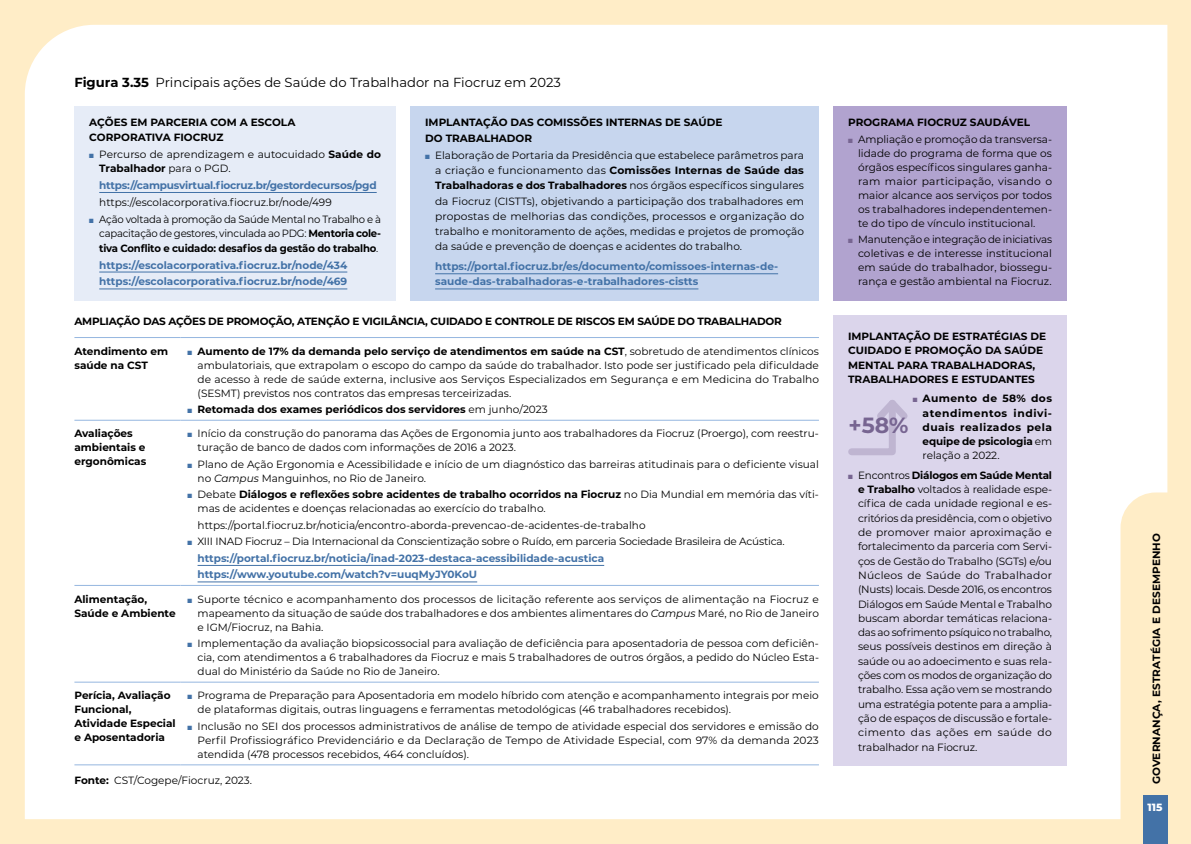
<style>
.page{position:relative;width:1191px;height:844px;background:#fff}
.page>*{position:absolute;margin:0;border:0;box-sizing:border-box;transform-origin:0 0}
.t1{font:700 22.05px "Montserrat";color:#776591}
.t2{font:13.12px "Montserrat";color:#000}
.t3{font:10.5px/14px "Montserrat";color:#000;text-align:justify}
.t4{font:700 10.5px/14.3px "Montserrat";color:#000}
.t5{font:700 10.5px/16.4px "Montserrat";color:#4372a7}
.t6{font:10.5px/14.3px "Montserrat";color:#000;text-align:justify;scale:.96 1}
.t7{font:700 10.5px "Montserrat";letter-spacing:-.02em;color:#000}
.t8{font:700 10.5px "Montserrat";letter-spacing:-.02em;color:#4372a7}
.t9{font:800 10.5px "Montserrat";color:#fff}
.s1{font-weight:700}
.s2{color:#4372a7}
.s3{font-weight:400}
.s4{font-style:italic}
.s5{font-weight:400;color:#000}
.s6{color:#776591}
</style>
<div class="page">
<div style="left:0;top:0;width:1191px;height:843px;background:#ffedc7"></div>
<div style="left:25px;top:25px;width:1142px;height:794px;background:#fff"></div>
<svg style="left:1120px;top:492px;width:48px;height:351px"></svg>
<div style="left:1143px;top:795px;width:24px;height:48px;background:#4372a7"></div>
<div style="left:74px;top:106px;width:322px;height:194px;background:#e6ecf7"></div>
<hr style="left:99px;top:192px;width:278px;height:1px;background:#4372a7">
<hr style="left:99px;top:271px;width:248px;height:1px;background:#4372a7">
<hr style="left:99px;top:288px;width:248px;height:1px;background:#4372a7">
<div style="left:410px;top:106px;width:409px;height:194px;background:#c7d6ee"></div>
<hr style="left:435px;top:273px;width:343px;height:1px;background:#4372a7">
<hr style="left:435px;top:288px;width:263px;height:1px;background:#4372a7">
<div style="left:833px;top:106px;width:234px;height:194px;background:#b1a3cf"></div>
<hr style="left:74px;top:419px;width:107px;height:1px;background:#95b6df">
<hr style="left:181px;top:419px;width:638px;height:1px;background:#95b6df">
<hr style="left:74px;top:585px;width:107px;height:1px;background:#95b6df">
<hr style="left:181px;top:585px;width:638px;height:1px;background:#95b6df">
<hr style="left:74px;top:681px;width:107px;height:1px;background:#95b6df">
<hr style="left:181px;top:681px;width:638px;height:1px;background:#95b6df">
<hr style="left:74px;top:337px;width:107px;height:1px;background:#95b6df">
<hr style="left:181px;top:337px;width:638px;height:1px;background:#95b6df">
<hr style="left:74px;top:764px;width:107px;height:1px;background:#95b6df">
<hr style="left:181px;top:764px;width:638px;height:1px;background:#95b6df">
<hr style="left:197px;top:565px;width:407px;height:1px;background:#4372a7">
<hr style="left:197px;top:581px;width:280px;height:1px;background:#4372a7">
<div style="left:833px;top:315px;width:234px;height:450px;background:#dbd5eb"></div>
<svg style="left:848px;top:400px;width:60px;height:55px"></svg>
<p class="t2" style="left:74px;top:73px;width:488px"><span class="s1">Figura 3.35</span> Principais ações de Saúde do Trabalhador na Fiocruz em 2023</p>
<p class="t4" style="left:89px;top:115px;width:207px">AÇÕES EM PARCERIA COM A ESCOLA<br>CORPORATIVA FIOCRUZ</p>
<p class="t3" style="left:99px;top:146px;width:283px;text-indent:-10px"><span class="s2">■</span> Percurso de aprendizagem e autocuidado <span class="s1">Saúde do<br>Trabalhador</span> para o PGD.</p>
<p class="t8" style="left:99px;top:178px;width:279px">https://campusvirtual.fiocruz.br/gestordecursos/pgd</p>
<p class="t3" style="left:99px;top:195px;width:234px">https://escolacorporativa.fiocruz.br/node/499</p>
<p class="t6" style="left:99px;top:211px;width:295px;text-indent:-10px"><span class="s2">■</span> Ação voltada à promoção da Saúde Mental no Trabalho e à capacitação de gestores, vinculada ao PDG: <span class="s1">Mentoria cole&shy;tiva Conflito e cuidado: desafios da gestão do trabalho</span>.</p>
<p class="t5" style="left:99px;top:256px;width:249px">https://escolacorporativa.fiocruz.br/node/434 https://escolacorporativa.fiocruz.br/node/469</p>
<p class="t4" style="left:425px;top:114px;width:299px;line-height:15.2px">IMPLANTAÇÃO DAS COMISSÕES INTERNAS DE SAÚDE<br>DO TRABALHADOR</p>
<p class="t3" style="left:435px;top:147px;width:370px;line-height:15.2px;text-indent:-10px"><span class="s2">■</span> Elaboração de Portaria da Presidência que estabelece parâmetros para a criação e funcionamento das <span class="s1">Comissões Internas de Saúde das Trabalhadoras e dos Trabalhadores</span> nos órgãos específicos singulares da Fiocruz (CISTTs), objetivando a participação dos trabalhadores em propostas de melhorias das condições, processos e organização do trabalho e monitoramento de ações, medidas e projetos de promoção da saúde e prevenção de doenças e acidentes do trabalho.</p>
<p class="t5" style="left:435px;top:258px;width:344px;line-height:15.2px">https://portal.fiocruz.br/es/documento/comissoes-internas-de&shy;saude-das-trabalhadoras-e-trabalhadores-cistts</p>
<p class="t7" style="left:74px;top:314px;width:709px">AMPLIAÇÃO DAS AÇÕES DE PROMOÇÃO, ATENÇÃO E VIGILÂNCIA, CUIDADO E CONTROLE DE RISCOS EM SAÚDE DO TRABALHADOR</p>
<p class="t4" style="left:74px;top:343px;width:95px">Atendimento em saúde na CST</p>
<p class="t3" style="left:197px;top:343px;width:623px;text-indent:-10px"><span class="s2">■</span> <span class="s1">Aumento de 17% da demanda pelo serviço de atendimentos em saúde na CST</span>, sobretudo de atendimentos clínicos ambulatoriais, que extrapolam o escopo do campo da saúde do trabalhador. Isto pode ser justificado pela dificuldade de acesso à rede de saúde externa, inclusive aos Serviços Especializados em Segurança e em Medicina do Trabalho (SESMT) previstos nos contratos das empresas terceirizadas.</p>
<p class="t4" style="left:188px;top:401px;width:361px"><span class="s2">■</span> Retomada dos exames periódicos dos servidores <span class="s3">em junho/2023</span></p>
<p class="t4" style="left:74px;top:426px;width:73px">Avaliações ambientais e ergonômicas</p>
<p class="t3" style="left:197px;top:426px;width:623px;text-indent:-10px"><span class="s2">■</span> Início da construção do panorama das Ações de Ergonomia junto aos trabalhadores da Fiocruz (Proergo), com reestru&shy;turação de banco de dados com informações de 2016 a 2023.</p>
<p class="t3" style="left:197px;top:456px;width:623px;text-indent:-10px"><span class="s2">■</span> Plano de Ação Ergonomia e Acessibilidade e início de um diagnóstico das barreiras atitudinais para o deficiente visual no <span class="s4">Campus</span> Manguinhos, no Rio de Janeiro.</p>
<p class="t3" style="left:197px;top:487px;width:623px;text-indent:-10px"><span class="s2">■</span> Debate <span class="s1">Diálogos e reflexões sobre acidentes de trabalho ocorridos na Fiocruz</span> no Dia Mundial em memória das víti&shy;mas de acidentes e doenças relacionadas ao exercício do trabalho.</p>
<p class="t3" style="left:197px;top:517px;width:449px">https://portal.fiocruz.br/noticia/encontro-aborda-prevencao-de-acidentes-de-trabalho</p>
<p class="t5" style="left:197px;top:533px;width:588px;text-indent:-10px">■ <span class="s5">XIII INAD Fiocruz – Dia Internacional da Conscientização sobre o Ruído, em parceria Sociedade Brasileira de Acústica. </span>https://portal.fiocruz.br/noticia/inad-2023-destaca-acessibilidade-acustica https://www.youtube.com/watch?v=uuqMyJY0KoU</p>
<p class="t4" style="left:74px;top:591px;width:103px">Alimentação,<br>Saúde e Ambiente</p>
<p class="t3" style="left:197px;top:591px;width:623px;text-indent:-10px"><span class="s2">■</span> Suporte técnico e acompanhamento dos processos de licitação referente aos serviços de alimentação na Fiocruz e mapeamento da situação de saúde dos trabalhadores e dos ambientes alimentares do <span class="s4">Campus</span> Maré, no Rio de Janeiro e IGM/Fiocruz, na Bahia.</p>
<p class="t3" style="left:197px;top:635px;width:623px;text-indent:-10px"><span class="s2">■</span> Implementação da avaliação biopsicossocial para avaliação de deficiência para aposentadoria de pessoa com deficiên&shy;cia, com atendimentos a 6 trabalhadores da Fiocruz e mais 5 trabalhadores de outros órgãos, a pedido do Núcleo Esta&shy;dual do Ministério da Saúde no Rio de Janeiro.</p>
<p class="t4" style="left:74px;top:687px;width:103px">Perícia, Avaliação<br>Funcional,<br>Atividade Especial e Aposentadoria</p>
<p class="t3" style="left:197px;top:688px;width:623px;text-indent:-10px"><span class="s2">■</span> Programa de Preparação para Aposentadoria em modelo híbrido com atenção e acompanhamento integrais por meio de plataformas digitais, outras linguagens e ferramentas metodológicas (46 trabalhadores recebidos).</p>
<p class="t3" style="left:197px;top:718px;width:623px;text-indent:-10px"><span class="s2">■</span> Inclusão no SEI dos processos administrativos de análise de tempo de atividade especial dos servidores e emissão do Perfil Profissiográfico Previdenciário e da Declaração de Tempo de Atividade Especial, com 97% da demanda 2023 atendida (478 processos recebidos, 464 concluídos).</p>
<p class="t3" style="left:74px;top:773px;width:179px"><span class="s1">Fonte:</span> CST/Cogepe/Fiocruz, 2023.</p>
<p class="t4" style="left:848px;top:115px;width:183px">PROGRAMA FIOCRUZ SAUDÁVEL</p>
<p class="t3" style="left:858px;top:132px;width:195px;text-indent:-10px"><span class="s6">■</span> Ampliação e promoção da transversa&shy;lidade do programa de forma que os órgãos específicos singulares ganha&shy;ram maior participação, visando o maior alcance aos serviços por todos os trabalhadores independentemen&shy;te do tipo de vínculo institucional.</p>
<p class="t3" style="left:858px;top:232px;width:195px;text-indent:-10px"><span class="s6">■</span> Manutenção e integração de iniciativas coletivas e de interesse institucional em saúde do trabalhador, biossegu&shy;rança e gestão ambiental na Fiocruz.</p>
<p class="t4" style="left:848px;top:328px;width:200px">IMPLANTAÇÃO DE ESTRATÉGIAS DE<br>CUIDADO E PROMOÇÃO DA SAÚDE<br>MENTAL PARA TRABALHADORAS,<br>TRABALHADORES E ESTUDANTES</p>
<p class="t4" style="left:922px;top:390px;width:131px;text-align:justify;text-indent:-10px"><span class="s6">■</span> Aumento de 58% dos atendimentos indivi&shy;duais realizados pela equipe de psicologia <span class="s3">em relação a 2022.</span></p>
<p class="t3" style="left:858px;top:467px;width:195px;text-indent:-10px"><span class="s6">■</span> Encontros <span class="s1">Diálogos em Saúde Mental e Trabalho</span> voltados à realidade espe&shy;cífica de cada unidade regional e es&shy;critórios da presidência, com o objetivo de promover maior aproximação e fortalecimento da parceria com Servi&shy;ços de Gestão do Trabalho (SGTs) e/ou Núcleos de Saúde do Trabalhador (Nusts) locais. Desde 2016, os encontros Diálogos em Saúde Mental e Trabalho buscam abordar temáticas relaciona&shy;das ao sofrimento psíquico no trabalho, seus possíveis destinos em direção à saúde ou ao adoecimento e suas rela&shy;ções com os modos de organização do trabalho. Essa ação vem se mostrando uma estratégia potente para a amplia&shy;ção de espaços de discussão e fortale&shy;cimento das ações em saúde do trabalhador na Fiocruz.</p>
<h1 class="t1" style="left:848px;top:409px;width:61px">+58%</h1>
<p class="t4" style="left:1148px;top:784px;width:252px;rotate:-90deg">GOVERNANÇA, ESTRATÉGIA E DESEMPENHO</p>
<p class="t9" style="left:1147px;top:799px;width:16px">115</p>
</div>
